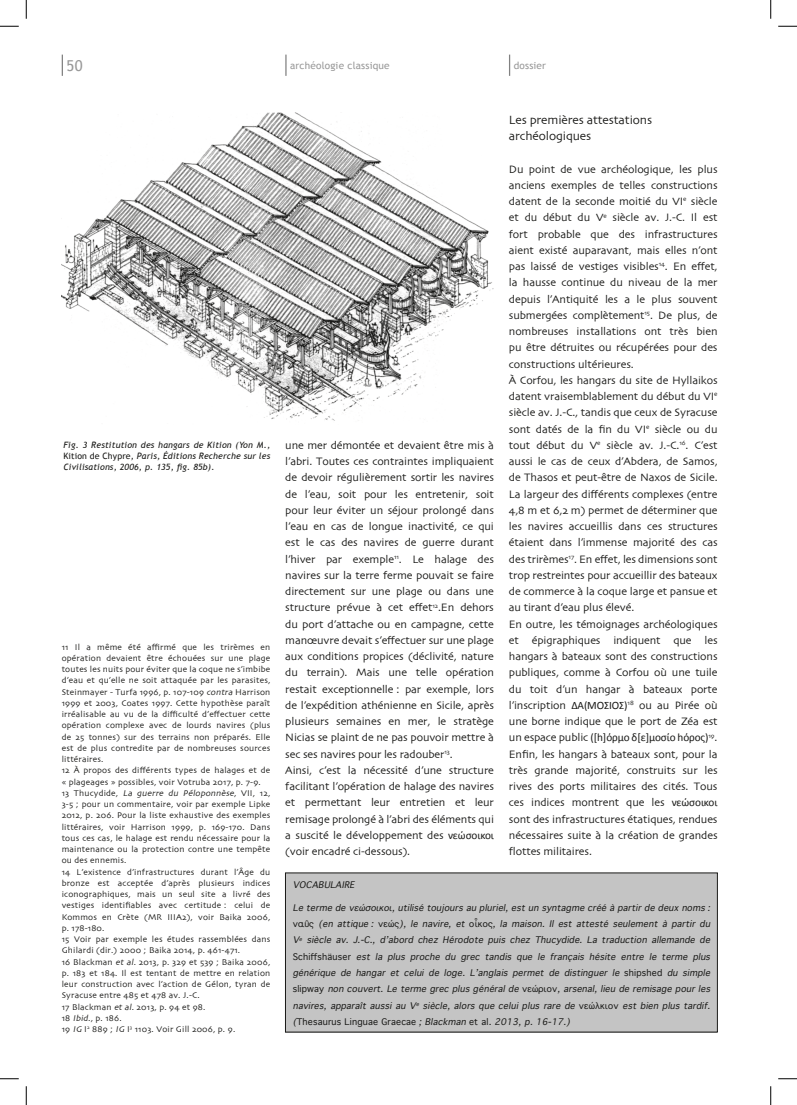
<style>
.page{position:relative;width:797px;height:1105px;background:#fff}
.page>*{position:absolute;margin:0;border:0;box-sizing:border-box;transform-origin:0 0}
.t1{font:15px "Trebuchet MS";color:#989898}
.sous-titre_article{font:12.5px/16.2px "Skia";letter-spacing:-.01em;color:#191917}
.texte_article{font:11.25px/16.2px "Skia";letter-spacing:-.01em;color:#191917;text-align:justify}
.t2{font:10px "Trebuchet MS";letter-spacing:.02em;color:#989898}
.notes{font:8.75px/11.2px "Skia";letter-spacing:.02em;color:#191917;text-align:justify}
.encart{font:italic 8.75px/16.2px "Geneva";color:#191917;text-align:justify}
.figures{font:italic 8.75px/11.2px "Trebuchet MS";letter-spacing:.02em;color:#191917;text-align:justify}
.titre_encart{font:italic 8.75px "Geneva";color:#191917}
.s1{font-style:normal}
.s2{font-style:italic}
.s3{font-family:"Calibri"}
</style>
<div class="page">
<svg style="left:285px;top:55px;width:1px;height:21px"></svg>
<svg style="left:509px;top:55px;width:1px;height:21px"></svg>
<svg style="left:62px;top:55px;width:1px;height:21px"></svg>
<div style="left:285px;top:873px;width:432px;height:159px;background:#c4c4c4"></div>
<img style="left:62px;top:113px;width:432px;height:308px">
<svg style="left:0;top:25px;width:19px;height:2px"></svg>
<svg style="left:778px;top:25px;width:19px;height:2px"></svg>
<svg style="left:0;top:1078px;width:19px;height:1px"></svg>
<svg style="left:778px;top:1078px;width:19px;height:1px"></svg>
<svg style="left:25px;top:0;width:2px;height:19px"></svg>
<svg style="left:25px;top:1086px;width:2px;height:19px"></svg>
<svg style="left:770px;top:0;width:1px;height:19px"></svg>
<svg style="left:770px;top:1086px;width:1px;height:19px"></svg>
<h1 class="t1" style="left:66px;top:57px;width:18px">50</h1>
<p class="t2" style="left:290px;top:59px;width:101px">archéologie classique</p>
<p class="t2" style="left:513px;top:59px;width:34px">dossier</p>
<p class="figures" style="left:63px;top:439px;width:208px">Fig. 3 Restitution des hangars de Kition (Yon M., <span class="s1">Kition de Chypre</span>, Paris, Éditions Recherche sur les Civilisations, 2006, p. 135, fig. 85b).</p>
<p class="notes" style="left:62px;top:641px;width:210px">11 Il a même été affirmé que les trirèmes en opération devaient être échouées sur une plage toutes les nuits pour éviter que la coque ne s’imbibe d’eau et qu’elle ne soit attaquée par les parasites, Steinmayer - Turfa 1996, p. 107-109 <span class="s2">contra</span> Harrison 1999 et 2003, Coates 1997. Cette hypothèse paraît irréalisable au vu de la difficulté d’effectuer cette opération complexe avec de lourds navires (plus de 25 tonnes) sur des terrains non préparés. Elle est de plus contredite par de nombreuses sources littéraires.</p>
<p class="notes" style="left:62px;top:765px;width:210px">12 À propos des différents types de halages et de « plageages » possibles, voir Votruba 2017, p. 7-9.</p>
<p class="notes" style="left:62px;top:788px;width:210px">1 3 T h u cyd i d e, <span class="s2">La guerre du Péloponnèse</span>, V I I , 1 2, 3-5 ; pour un commentaire, voir par exemple Lipke 2012, p. 206. Pour la liste exhaustive des exemples littéraires, voir Harrison 1999, p. 169-170. Dans tous ces cas, le halage est rendu nécessaire pour la maintenance ou la protection contre une tempête ou des ennemis.</p>
<p class="notes" style="left:62px;top:866px;width:210px">14 L’existence d’infrastructures durant l’Âge du bronze est acceptée d’après plusieurs indices iconographiques, mais un seul site a livré des vestiges identifiables avec certitude : celui de Kommos en Crète (MR IIIA2), voir Baika 2006, p. 178-180.</p>
<p class="notes" style="left:62px;top:934px;width:210px">15 Voir par exemple les études rassemblées dans<br>Ghilardi (dir.) 2000 ; Baika 2014, p. 461-471.</p>
<p class="notes" style="left:62px;top:956px;width:210px">16 Blackman <span class="s2">et al</span>. 2013, p. 329 et 539 ; Baika 2006, p. 183 et 184. Il est tentant de mettre en relation leur construction avec l’action de Gélon, tyran de Syracuse entre 485 et 478 av. J.-C.</p>
<p class="notes" style="left:62px;top:1001px;width:145px">17 Blackman <span class="s2">et al</span>. 2013, p. 94 et 98.</p>
<p class="notes" style="left:62px;top:1013px;width:61px">18 <span class="s2">Ibid.</span>, p. 186.</p>
<p class="notes" style="left:62px;top:1024px;width:175px">19 <span class="s2">IG</span> I<sup>2</sup> 889 ; <span class="s2">IG</span> I<sup>3</sup> 1103. Voir Gill 2006, p. 9.</p>
<p class="texte_article" style="left:285px;top:438px;width:210px">une mer démontée et devaient être mis à l’abri. Toutes ces contraintes impliquaient de devoir régulièrement sortir les navires de l’eau, soit pour les entretenir, soit pour leur éviter un séjour prolongé dans l’eau en cas de longue inactivité, ce qui est le cas des navires de guerre durant l’hiver par exemple<sup>11</sup>. Le halage des navires sur la terre ferme pouvait se faire directement sur une plage ou dans une structure prévue à cet effet<sup>12</sup>.En dehors du port d’attache ou en campagne, cette manœuvre devait s’effectuer sur une plage aux conditions propices (déclivité, nature du terrain). Mais une telle opération restait exceptionnelle : par exemple, lors de l’expédition athénienne en Sicile, après plusieurs semaines en mer, le stratège Nicias se plaint de ne pas pouvoir mettre à sec ses navires pour les radouber<sup>13</sup>.</p>
<p class="texte_article" style="left:285px;top:763px;width:210px">Ainsi, c’est la nécessité d’une structure facilitant l’opération de halage des navires et permettant leur entretien et leur remisage prolongé à l’abri des éléments qui a suscité le développement des <span class="s3">νεώσοικοι </span>(voir encadré ci-dessous).</p>
<p class="sous-titre_article" style="left:509px;top:112px;width:145px">Les premières attestations archéologiques</p>
<p class="texte_article" style="left:509px;top:161px;width:210px">Du point de vue archéologique, les plus anciens exemples de telles constructions datent de la seconde moitié du VI<sup>e</sup> siècle et du début du V<sup>e</sup> siècle av. J.-C. Il est fort probable que des infrastructures aient existé auparavant, mais elles n’ont pas laissé de vestiges visibles<sup>14</sup>. En effet, la hausse continue du niveau de la mer depuis l’Antiquité les a le plus souvent submergées complètement<sup>15</sup>. De plus, de nombreuses installations ont très bien pu être détruites ou récupérées pour des constructions ultérieures.</p>
<p class="texte_article" style="left:509px;top:373px;width:210px">À Corfou, les hangars du site de Hyllaikos datent vraisemblablement du début du VI<sup>e </sup>siècle av. J.-C., tandis que ceux de Syracuse sont datés de la fin du VI<sup>e</sup> siècle ou du tout début du V<sup>e</sup> siècle av. J.-C.<sup>16</sup>. C’est aussi le cas de ceux d’Abdera, de Samos, de Thasos et peut-être de Naxos de Sicile.<br>La largeur des différents complexes (entre 4,8 m et 6,2 m) permet de déterminer que les navires accueillis dans ces structures étaient dans l’immense majorité des cas des trirèmes<sup>17</sup>. En effet, les dimensions sont trop restreintes pour accueillir des bateaux de commerce à la coque large et pansue et au tirant d’eau plus élevé.</p>
<p class="texte_article" style="left:509px;top:616px;width:210px">En outre, les témoignages archéologiques et épigraphiques indiquent que les hangars à bateaux sont des constructions publiques, comme à Corfou où une tuile du toit d’un hangar à bateaux porte l’inscription <span class="s3">ΔΑ(ΜΟΣΙΟΣ)</span><sup>18</sup> ou au Pirée où une borne indique que le port de Zéa est un espace public <span class="s3">([h]όρμο δ[ε]μοσίο hόρος)</span><sup>19</sup>.<br>Enfin, les hangars à bateaux sont, pour la très grande majorité, construits sur les rives des ports militaires des cités. Tous ces indices montrent que les <span class="s3">νεώσοικοι </span>sont des infrastructures étatiques, rendues nécessaires suite à la création de grandes flottes militaires.</p>
<p class="titre_encart" style="left:293px;top:879px;width:67px">VOCABULAIRE</p>
<p class="encart" style="left:293px;top:900px;width:422px">Letermedeνεώσοικοι,utilisétoujoursaupluriel,estunsyntagmecrééàpartirdedeuxnoms : <span class="s1">ν α ῦ ς</span> (en attique : <span class="s1">ν ε ώ ς</span> ), le navire, et <span class="s1">ο ἶ κ ο ς</span> , la maison. Il est attesté seulement à partir du V<sup>e</sup> siècle av. J.-C., d’abord chez Hérodote puis chez Thucydide. La traduction allemande de <span class="s1">S c h i ff s h ä u s e r</span> est la plus proche du grec tandis que le français hésite entre le terme plus générique de hangar et celui de loge. L’anglais permet de distinguer le <span class="s1">s h i p s h e d</span> du simple <span class="s1">s l i p w a y</span> noncouvert.Letermegrecplusgénéralde<span class="s1">ν ε ώ ρ ι ο ν</span> ,arsenal,lieuderemisagepourles navires, apparaît aussi au V<sup>e</sup> siècle, alors que celui plus rare de <span class="s1">ν ε ώ λ κ ι ο ν</span> est bien plus tardif. (<span class="s1">Thesaurus Linguae Graecae</span> ;Blackman<span class="s1">et al</span>.2013,p.16-17.)</p>
</div>
